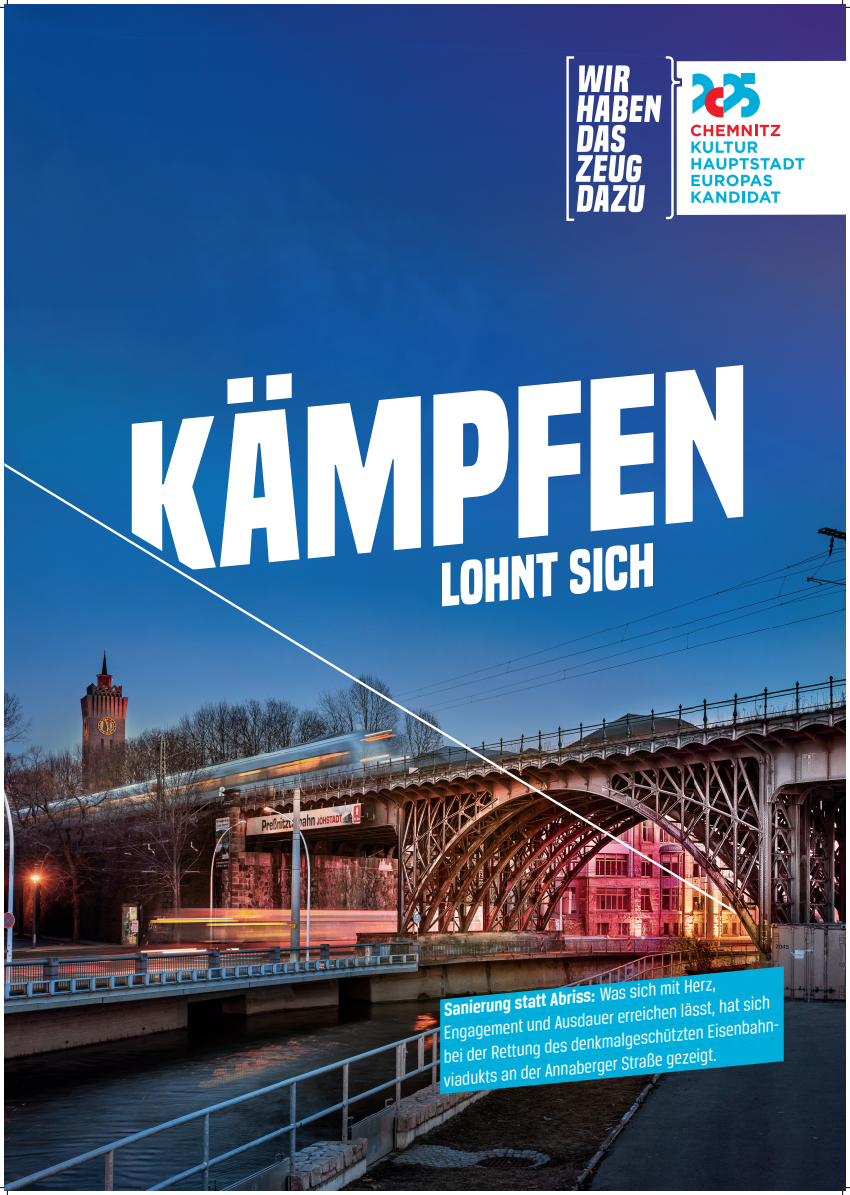
<style>
.page{position:relative;width:850px;height:1195px;background:#fff}
.page>*{position:absolute;margin:0;border:0;box-sizing:border-box;transform-origin:0 0}
.t1{font:700 199.22px "Built Titling Rg";color:#fff;scale:.95 1}
.t2{font:700 56.87px "Built Titling Rg";color:#fff;scale:.95 1}
.t3{font:19.56px/23.3px "Breuer Condensed";color:#fff}
.s1{font-weight:700;font-style:italic}
</style>
<div class="page">
<img style="left:4px;top:4px;width:841px;height:1186px">
<svg style="left:416px;top:952px;width:391px;height:156px;background:#1b728a"></svg>
<svg style="left:565px;top:55px;width:280px;height:167px"></svg>
<div style="left:740px;top:73px;width:14px;height:11px;background:#00aedc"></div>
<img style="left:4px;top:315px;width:735px;height:602px">
<svg style="left:0;top:0;width:8px;height:8px"></svg>
<svg style="left:0;top:1187px;width:8px;height:7px"></svg>
<svg style="left:842px;top:0;width:7px;height:8px"></svg>
<svg style="left:842px;top:1187px;width:7px;height:7px"></svg>
<h1 class="t1" style="left:105px;top:388px;width:660px;rotate:-6deg">Kämpfen</h1>
<h2 class="t2" style="left:435px;top:551px;width:228px;rotate:-5deg">Lohnt sich</h2>
<p class="t3" style="left:436px;top:997px;width:340px;text-indent:7px;rotate:-5deg"><span class="s1">Sanierung statt Abriss:</span> Was sich mit Herz, Engagement und Ausdauer erreichen lässt, hat sich bei der Rettung des denkmalgeschützten Eisenbahn&shy;viadukts an der Annaberger Straße gezeigt.</p>
</div>
